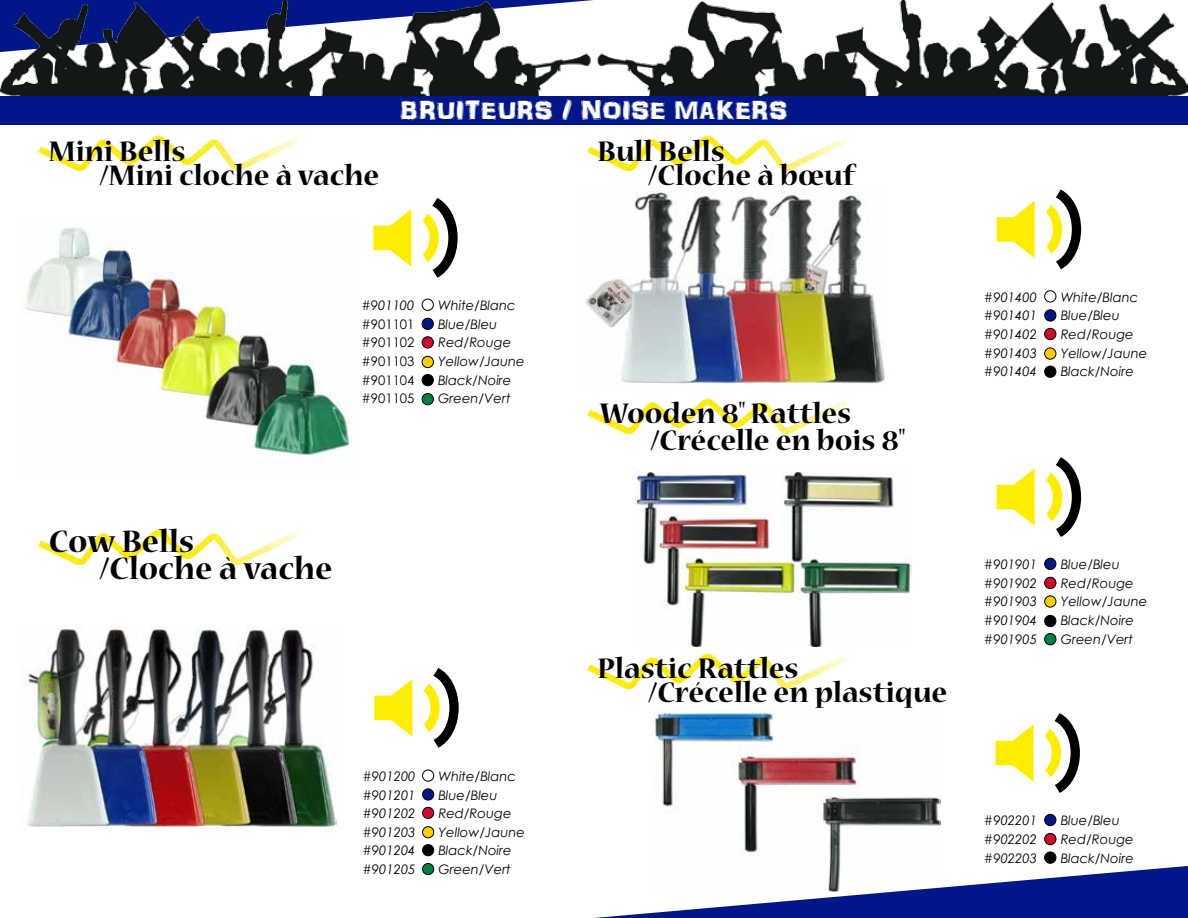
<style>
.page{position:relative;width:1188px;height:918px;background:#fff}
.page>*{position:absolute;margin:0;border:0;box-sizing:border-box;transform-origin:0 0}
.t1{font:700 34.5px/27px "Nueva Std";color:#000}
.t2{font:700 31.5px/24px "Nueva Std";color:#000}
.t3{font:27px "ARDARLING";color:#fff}
.t4{font:italic 13.05px/18.6px "Century Gothic";color:#000}
.t5{font:13.05px/18.6px "Century Gothic";color:#000;text-align:justify}
</style>
<div class="page">
<img style="left:0;top:0;width:1188px;height:96px">
<img style="left:654px;top:709px;width:287px;height:157px">
<img style="left:25px;top:227px;width:325px;height:229px">
<svg style="left:373px;top:209px;width:38px;height:58px"></svg>
<svg style="left:423px;top:198px;width:35px;height:80px"></svg>
<div style="left:422px;top:299px;width:12px;height:12px;border:1px solid #000;border-radius:50%"></div>
<div style="left:422px;top:318px;width:11px;height:12px;background:#001689;border-radius:50%"></div>
<div style="left:422px;top:318px;width:12px;height:12px;border:1px solid #000;border-radius:50%"></div>
<div style="left:422px;top:337px;width:11px;height:11px;background:#cf0a2c;border-radius:50%"></div>
<div style="left:422px;top:337px;width:12px;height:11px;border:1px solid #000;border-radius:50%"></div>
<div style="left:422px;top:356px;width:11px;height:12px;background:#ffce00;border-radius:50%"></div>
<div style="left:422px;top:356px;width:12px;height:12px;border:1px solid #000;border-radius:50%"></div>
<div style="left:422px;top:374px;width:11px;height:12px;background:#000;border-radius:50%"></div>
<div style="left:422px;top:374px;width:12px;height:12px;border:1px solid #000;border-radius:50%"></div>
<div style="left:422px;top:394px;width:11px;height:11px;background:#00833e;border-radius:50%"></div>
<div style="left:422px;top:393px;width:12px;height:12px;border:1px solid #000;border-radius:50%"></div>
<img style="left:38px;top:135px;width:261px;height:36px">
<svg style="left:374px;top:679px;width:38px;height:58px"></svg>
<svg style="left:424px;top:668px;width:35px;height:80px"></svg>
<div style="left:422px;top:770px;width:12px;height:11px;border:1px solid #000;border-radius:50%"></div>
<div style="left:423px;top:789px;width:11px;height:11px;background:#001689;border-radius:50%"></div>
<div style="left:422px;top:789px;width:12px;height:11px;border:1px solid #000;border-radius:50%"></div>
<div style="left:423px;top:807px;width:11px;height:11px;background:#cf0a2c;border-radius:50%"></div>
<div style="left:422px;top:807px;width:12px;height:12px;border:1px solid #000;border-radius:50%"></div>
<div style="left:423px;top:827px;width:11px;height:11px;background:#ffce00;border-radius:50%"></div>
<div style="left:422px;top:826px;width:12px;height:12px;border:1px solid #000;border-radius:50%"></div>
<div style="left:423px;top:845px;width:11px;height:11px;background:#000;border-radius:50%"></div>
<div style="left:422px;top:844px;width:12px;height:12px;border:1px solid #000;border-radius:50%"></div>
<div style="left:423px;top:863px;width:11px;height:12px;background:#00833e;border-radius:50%"></div>
<div style="left:422px;top:863px;width:12px;height:12px;border:1px solid #000;border-radius:50%"></div>
<img style="left:27px;top:627px;width:309px;height:200px">
<img style="left:38px;top:529px;width:261px;height:35px">
<div style="left:1044px;top:291px;width:12px;height:11px;border:1px solid #000;border-radius:50%"></div>
<div style="left:1045px;top:310px;width:11px;height:11px;background:#001689;border-radius:50%"></div>
<div style="left:1044px;top:310px;width:12px;height:11px;border:1px solid #000;border-radius:50%"></div>
<div style="left:1045px;top:328px;width:11px;height:12px;background:#cf0a2c;border-radius:50%"></div>
<div style="left:1044px;top:328px;width:12px;height:12px;border:1px solid #000;border-radius:50%"></div>
<div style="left:1045px;top:348px;width:11px;height:11px;background:#ffce00;border-radius:50%"></div>
<div style="left:1044px;top:348px;width:12px;height:11px;border:1px solid #000;border-radius:50%"></div>
<div style="left:1045px;top:366px;width:11px;height:11px;background:#000;border-radius:50%"></div>
<div style="left:1044px;top:366px;width:12px;height:12px;border:1px solid #000;border-radius:50%"></div>
<svg style="left:997px;top:201px;width:38px;height:57px"></svg>
<svg style="left:1046px;top:190px;width:35px;height:79px"></svg>
<img style="left:584px;top:191px;width:301px;height:194px">
<img style="left:587px;top:135px;width:261px;height:36px">
<div style="left:1045px;top:558px;width:11px;height:12px;background:#001689;border-radius:50%"></div>
<div style="left:1044px;top:558px;width:12px;height:12px;border:1px solid #000;border-radius:50%"></div>
<div style="left:1045px;top:577px;width:11px;height:12px;background:#cf0a2c;border-radius:50%"></div>
<div style="left:1044px;top:577px;width:12px;height:12px;border:1px solid #000;border-radius:50%"></div>
<div style="left:1045px;top:596px;width:11px;height:11px;background:#ffce00;border-radius:50%"></div>
<div style="left:1044px;top:596px;width:12px;height:11px;border:1px solid #000;border-radius:50%"></div>
<div style="left:1045px;top:615px;width:11px;height:12px;background:#000;border-radius:50%"></div>
<div style="left:1044px;top:615px;width:12px;height:12px;border:1px solid #000;border-radius:50%"></div>
<div style="left:1045px;top:634px;width:11px;height:11px;background:#00833e;border-radius:50%"></div>
<div style="left:1044px;top:633px;width:12px;height:12px;border:1px solid #000;border-radius:50%"></div>
<svg style="left:997px;top:468px;width:38px;height:58px"></svg>
<svg style="left:1046px;top:457px;width:35px;height:80px"></svg>
<img style="left:635px;top:471px;width:277px;height:176px">
<img style="left:587px;top:398px;width:261px;height:35px">
<svg style="left:996px;top:724px;width:38px;height:58px"></svg>
<svg style="left:1045px;top:713px;width:35px;height:80px"></svg>
<img style="left:587px;top:653px;width:261px;height:35px">
<div style="left:1045px;top:814px;width:11px;height:12px;background:#001689;border-radius:50%"></div>
<div style="left:1044px;top:814px;width:12px;height:12px;border:1px solid #000;border-radius:50%"></div>
<div style="left:1045px;top:833px;width:11px;height:12px;background:#cf0a2c;border-radius:50%"></div>
<div style="left:1044px;top:833px;width:12px;height:12px;border:1px solid #000;border-radius:50%"></div>
<div style="left:1045px;top:852px;width:11px;height:11px;background:#000;border-radius:50%"></div>
<div style="left:1044px;top:852px;width:12px;height:11px;border:1px solid #000;border-radius:50%"></div>
<div style="left:0;top:96px;width:1188px;height:29px;background:#001689"></div>
<svg style="left:594px;top:866px;width:594px;height:52px"></svg>
<h2 class="t2" style="left:100px;top:141px;width:281px;text-indent:-51px">Mini Bells<br>/Mini cloche à vache</h2>
<h3 class="t3" style="left:400px;top:94px;width:389px">BRUITEURS / NOISE MAKERS</h3>
<h2 class="t2" style="left:649px;top:141px;width:208px;text-indent:-51px">Bull Bells<br>/Cloche à bœuf</h2>
<p class="t4" style="left:361px;top:296px;width:55px">#901100</p>
<p class="t5" style="left:361px;top:315px;width:55px">#901101 #901102 #901103 #901104 #901105</p>
<p class="t4" style="left:438px;top:296px;width:88px">White/Blanc<br>Blue/Bleu<br>Red/Rouge<br>Yellow/Jaune<br>Black/Noire<br>Green/Vert</p>
<h1 class="t1" style="left:100px;top:530px;width:234px;text-indent:-51px">Cow Bells<br>/Cloche à vache</h1>
<p class="t4" style="left:362px;top:767px;width:55px;text-align:justify">#901200 #901201 #901202 #901203 #901204 #901205</p>
<p class="t4" style="left:438px;top:767px;width:88px">White/Blanc<br>Blue/Bleu<br>Red/Rouge<br>Yellow/Jaune<br>Black/Noire<br>Green/Vert</p>
<h2 class="t2" style="left:651px;top:402px;width:256px;line-height:27px;text-indent:-51px">Wooden 8" Rattles /Crécelle en bois 8"</h2>
<p class="t4" style="left:984px;top:288px;width:55px;text-align:justify">#901400 #901401 #901402 #901403 #901404</p>
<p class="t4" style="left:1061px;top:288px;width:88px">White/Blanc<br>Blue/Bleu<br>Red/Rouge<br>Yellow/Jaune<br>Black/Noire</p>
<h2 class="t2" style="left:649px;top:658px;width:300px;text-indent:-51px">Plastic Rattles<br>/Crécelle en plastique</h2>
<p class="t4" style="left:984px;top:555px;width:55px;text-align:justify">#901901 #901902 #901903 #901904 #901905</p>
<p class="t4" style="left:1061px;top:555px;width:88px">Blue/Bleu<br>Red/Rouge<br>Yellow/Jaune<br>Black/Noire<br>Green/Vert</p>
<p class="t4" style="left:984px;top:811px;width:55px;text-align:justify">#902201 #902202 #902203</p>
<p class="t4" style="left:1061px;top:811px;width:75px">Blue/Bleu<br>Red/Rouge<br>Black/Noire</p>
</div>
